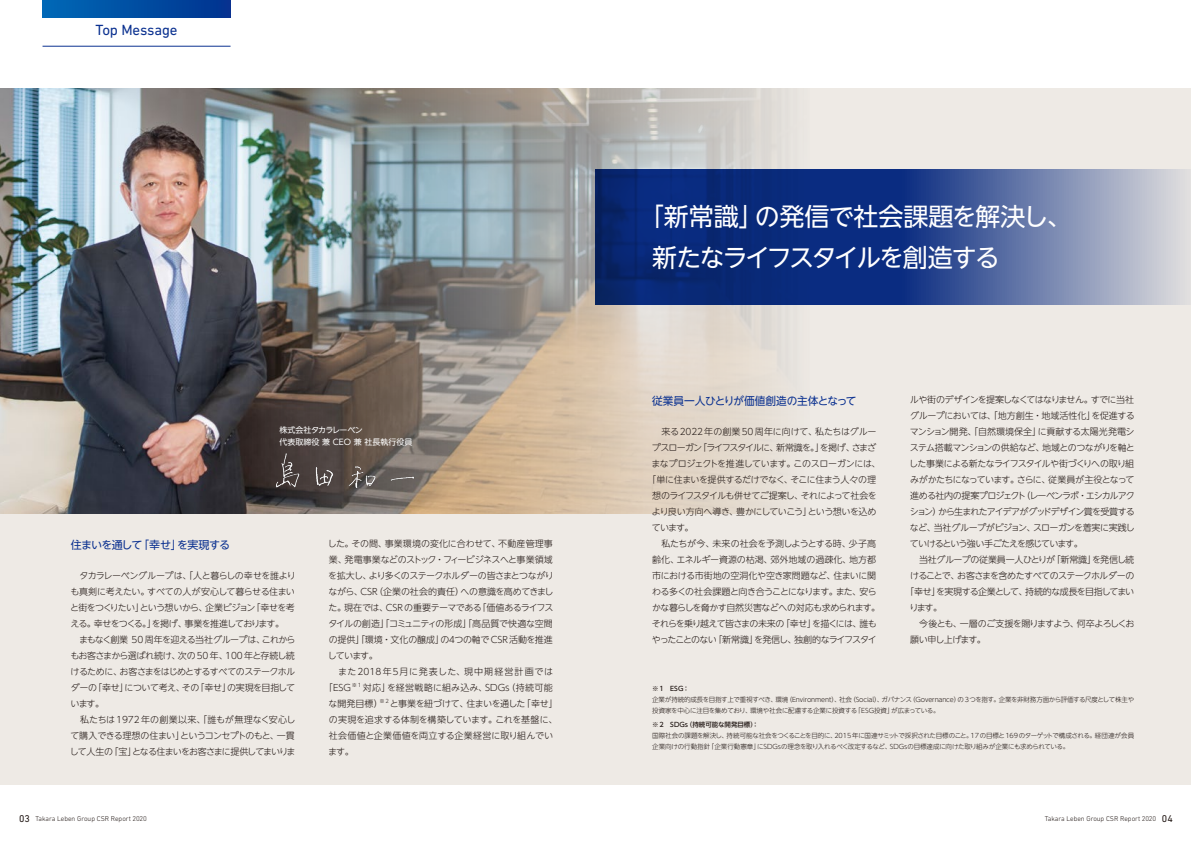
<style>
.page{position:relative;width:1191px;height:842px;background:#fff}
.page>*{position:absolute;margin:0;border:0;box-sizing:border-box;transform-origin:0 0}
.t1{font:25px/40.7px "UD Shin Go NT Pro";letter-spacing:-.06em;color:#fff}
.t2{font:15px "DIN Next LT Pro";letter-spacing:-.01em;color:#0b3190}
.t3{font:11px "UD Shin Go NT Pro";letter-spacing:-.015em;color:#0b3190}
.t4{font:11px "UD Shin Go NT Pro";letter-spacing:-.07em;color:#0b3190}
.t5{font:300 9px/16px "UD Shin Go NT Pro";letter-spacing:-.055em;color:#221815}
.t6{font:300 9px/16px "UD Shin Go NT Pro";letter-spacing:-.025em;color:#221815}
.t7{font:300 9px "UD Shin Go NT Pro";letter-spacing:-.015em;color:#221815}
.t8{font:300 9px "UD Shin Go NT Pro";letter-spacing:-.08em;color:#221815}
.t9{font:300 9px "UD Shin Go NT Pro";letter-spacing:-.035em;color:#221815}
.t10{font:300 9px "UD Shin Go NT Pro";letter-spacing:-.09em;color:#221815}
.t11{font:300 9px "UD Shin Go NT Pro";letter-spacing:-.1em;color:#221815}
.t12{font:300 9px/16px "UD Shin Go NT Pro";letter-spacing:.015em;color:#221815}
.t13{font:300 9px "UD Shin Go NT Pro";letter-spacing:-.105em;color:#221815}
.t14{font:300 9px "UD Shin Go NT Pro";letter-spacing:-.095em;color:#221815}
.t15{font:300 9px "UD Shin Go NT Pro";letter-spacing:-.02em;color:#221815}
.t16{font:300 9px "UD Shin Go NT Pro";letter-spacing:-.03em;color:#221815}
.t17{font:300 9px "UD Shin Go NT Pro";letter-spacing:-.085em;color:#221815}
.t18{font:300 9px "UD Shin Go NT Pro";letter-spacing:-.075em;color:#221815}
.t19{font:300 9px "UD Shin Go NT Pro";color:#221815}
.t20{font:300 9px "UD Shin Go NT Pro";letter-spacing:-.005em;color:#221815}
.t21{font:300 9px "UD Shin Go NT Pro";letter-spacing:.085em;color:#221815}
.t22{font:8px/12px "UD Shin Go NT Pro";color:#fff}
.t23{font:300 7px "DIN Next LT Pro";color:#221815}
.t24{font:300 6.5px/11px "UD Shin Go NT Pro";letter-spacing:-.025em;color:#221815}
.t25{font:500 6.5px "UD Shin Go NT Pro";color:#221815}
.t26{font:300 5.2px "UD Shin Go NT Pro";color:#221815}
.s1{font-weight:400;font-size:10px}
</style>
<div class="page">
<div style="left:0;top:88px;width:1191px;height:697px;background:#eeeae5"></div>
<img style="left:0;top:88px;width:788px;height:425px">
<div style="left:43px;top:0;width:187px;height:17px;background:linear-gradient(to right,#0069b6,#01338f)"></div>
<hr style="left:43px;top:46px;width:187px;height:1px;background:#0b3190">
<svg style="left:595px;top:169px;width:596px;height:136px;background:#3d5693"></svg>
<img style="left:264px;top:446px;width:159px;height:51px">
<h2 class="t2" style="left:95px;top:22px;width:84px">Top Message</h2>
<p class="t22" style="left:279px;top:424px;width:134px">株式会社タカラレーベン　<br>代表取締役 兼 CEO 兼 社長執行役員</p>
<p class="t4" style="left:71px;top:536px;width:161px">住まいを通して「幸せ」を実現する</p>
<p class="t5" style="left:70px;top:567px;width:227px">　タカラレーベングループは、「人と暮らしの幸せを誰よりも真剣に考えたい。すべての人が安心して暮らせる住まいと街をつくりたい」という想いから、企業ビジョン「幸せを考える。幸せをつくる。」を掲げ、事業を推進しております。<br>　まもなく創業 50 周年を迎える当社グループは、これからもお客さまから選ばれ続け、次の50 年、100 年と存続し続けるために、お客さまをはじめとするすべてのステークホルダーの「幸せ」について考え、その「幸せ」の実現を目指しています。<br>　私たちは1972年の創業以来、「誰もが無理なく安心して購入できる理想の住まい」というコンセプトのもと、一貫して人生の「宝」となる住まいをお客さまに提供してまいりま</p>
<p class="t20" style="left:328px;top:537px;width:227px">した。その間、事業環境の変化に合わせて、不動産管理事</p>
<p class="t5" style="left:329px;top:552px;width:225px">業、発電事業などのストック・フィービジネスへと事業領域</p>
<p class="t5" style="left:328px;top:568px;width:227px">を拡大し、より多くのステークホルダーの皆さまとつながり</p>
<p class="t7" style="left:328px;top:585px;width:226px">ながら、CSR（企業の社会的責任）への意識を高めてきまし</p>
<p class="t5" style="left:328px;top:600px;width:226px">た。現在では、CSR の重要テーマである「価値あるライフス</p>
<p class="t6" style="left:328px;top:616px;width:226px">タイルの創造」「コミュニティの形成」「高品質で快適な空間</p>
<p class="t15" style="left:329px;top:633px;width:226px">の提供」「環境・文化の醸成」の４つの軸でCSR 活動を推進</p>
<p class="t5" style="left:328px;top:648px;width:52px">しています。</p>
<p class="t21" style="left:329px;top:665px;width:226px">　また2018年５月に発表した、現中期経営計画では</p>
<p class="t5" style="left:324px;top:680px;width:29px">「ESG</p>
<p class="t26" style="left:352px;top:681px;width:11px">※1</p>
<p class="t12" style="left:328px;top:679px;width:226px;text-indent:34px">対応」を経営戦略に組み込み、SDGs（持続可能な開発目標）</p>
<p class="t26" style="left:379px;top:697px;width:11px">※2</p>
<p class="t6" style="left:328px;top:695px;width:231px;text-indent:61px">と事業を紐づけて、住まいを通した「幸せ」の実現を追求する体制を構築しています。これを基盤に、社会価値と企業価値を両立する企業経営に取り組んでいます。</p>
<h1 class="t1" style="left:652px;top:196px;width:421px;text-indent:-13px">「新常識」の発信で社会課題を解決し、新たなライフスタイルを創造する</h1>
<p class="t3" style="left:652px;top:391px;width:206px">従業員一人ひとりが価値創造の主体となって</p>
<p class="t7" style="left:652px;top:424px;width:226px">　来る2022年の創業50周年に向けて、私たちはグルー</p>
<p class="t11" style="left:652px;top:440px;width:226px">プスローガン「ライフスタイルに、新常識を。」を掲げ、さまざ</p>
<p class="t5" style="left:651px;top:455px;width:231px">まなプロジェクトを推進しています。このスローガンには、</p>
<p class="t5" style="left:647px;top:471px;width:230px">「単に住まいを提供するだけでなく、そこに住まう人々の理</p>
<p class="t5" style="left:652px;top:487px;width:226px">想のライフスタイルも併せてご提案し、それによって社会を</p>
<p class="t5" style="left:652px;top:503px;width:226px">より良い方向へ導き、豊かにしていこう」という想いを込め</p>
<p class="t5" style="left:652px;top:519px;width:43px">ています。</p>
<p class="t5" style="left:652px;top:535px;width:225px">　私たちが今、未来の社会を予測しようとする時、少子高</p>
<p class="t19" style="left:652px;top:552px;width:225px">齢化、エネルギー資源の枯渇、郊外地域の過疎化、地方都</p>
<p class="t9" style="left:652px;top:568px;width:225px">市における市街地の空洞化や空き家問題など、住まいに関</p>
<p class="t5" style="left:652px;top:583px;width:226px">わる多くの社会課題と向き合うことになります。また、安ら</p>
<p class="t5" style="left:652px;top:599px;width:230px">かな暮らしを脅かす自然災害などへの対応も求められます。</p>
<p class="t8" style="left:652px;top:616px;width:226px">それらを乗り越えて皆さまの未来の「幸せ」を描くには、誰も</p>
<p class="t13" style="left:652px;top:632px;width:226px">やったことのない「新常識」を発信し、独創的なライフスタイ</p>
<p class="t5" style="left:909px;top:391px;width:226px">ルや街のデザインを提案しなくてはなりません。すでに当社</p>
<p class="t16" style="left:910px;top:408px;width:226px">グループにおいては、「地方創生・地域活性化」を促進する</p>
<p class="t7" style="left:909px;top:424px;width:226px">マンション開発、「自然環境保全」に貢献する太陽光発電シ</p>
<p class="t5" style="left:909px;top:439px;width:227px">ステム搭載マンションの供給など、地域とのつながりを軸と</p>
<p class="t17" style="left:909px;top:456px;width:226px">した事業による新たなライフスタイルや街づくりへの取り組</p>
<p class="t18" style="left:910px;top:472px;width:226px">みがかたちになっています。さらに、従業員が主役となって</p>
<p class="t10" style="left:910px;top:488px;width:226px">進める社内の提案プロジェクト（レーベンラボ・エシカルアク</p>
<p class="t14" style="left:909px;top:504px;width:226px">ション）から生まれたアイデアがグッドデザイン賞を受賞する</p>
<p class="t5" style="left:910px;top:519px;width:226px">など、当社グループがビジョン、スローガンを着実に実践し</p>
<p class="t10" style="left:910px;top:536px;width:174px">ていけるという強い手ごたえを感じています。</p>
<p class="t9" style="left:910px;top:552px;width:225px">　当社グループの従業員一人ひとりが「新常識」を発信し続</p>
<p class="t5" style="left:910px;top:567px;width:226px">けることで、お客さまを含めたすべてのステークホルダーの</p>
<p class="t8" style="left:905px;top:584px;width:230px">「幸せ」を実現する企業として、持続的な成長を目指してまい</p>
<p class="t5" style="left:909px;top:599px;width:34px">ります。</p>
<p class="t5" style="left:910px;top:615px;width:226px">　今後とも、一層のご支援を賜りますよう、何卒よろしくお</p>
<p class="t8" style="left:910px;top:632px;width:77px">願い申し上げます。</p>
<p class="t25" style="left:652px;top:684px;width:39px">※1　ESG：</p>
<p class="t24" style="left:652px;top:694px;width:484px">企業が持続的成長を目指す上で重視すべき、環境（Environment）、社会（Social）、ガバナンス（Governance）の3つを指す。企業を非財務方面から評価する尺度として株主や投資家を中心に注目を集めており、環境や社会に配慮する企業に投資する「ESG投資」が広まっている。</p>
<p class="t25" style="left:652px;top:719px;width:108px">※2　SDGs（持続可能な開発目標）：</p>
<p class="t24" style="left:652px;top:730px;width:483px">国際社会の課題を解決し、持続可能な社会をつくることを目的に、2015年に国連サミットで採択された目標のこと。17の目標と169のターゲットで構成される。経団連が会員企業向けの行動指針「企業行動憲章」にSDGsの理念を取り入れるべく改定するなど、SDGsの目標達成に向けた取り組みが企業にも求められている。</p>
<p class="t23" style="left:19px;top:814px;width:129px"><span class="s1">03</span> Takara Leben Group CSR Report 2020</p>
<p class="t23" style="left:1044px;top:814px;width:130px">Takara Leben Group CSR Report 2020 <span class="s1">04</span></p>
</div>
